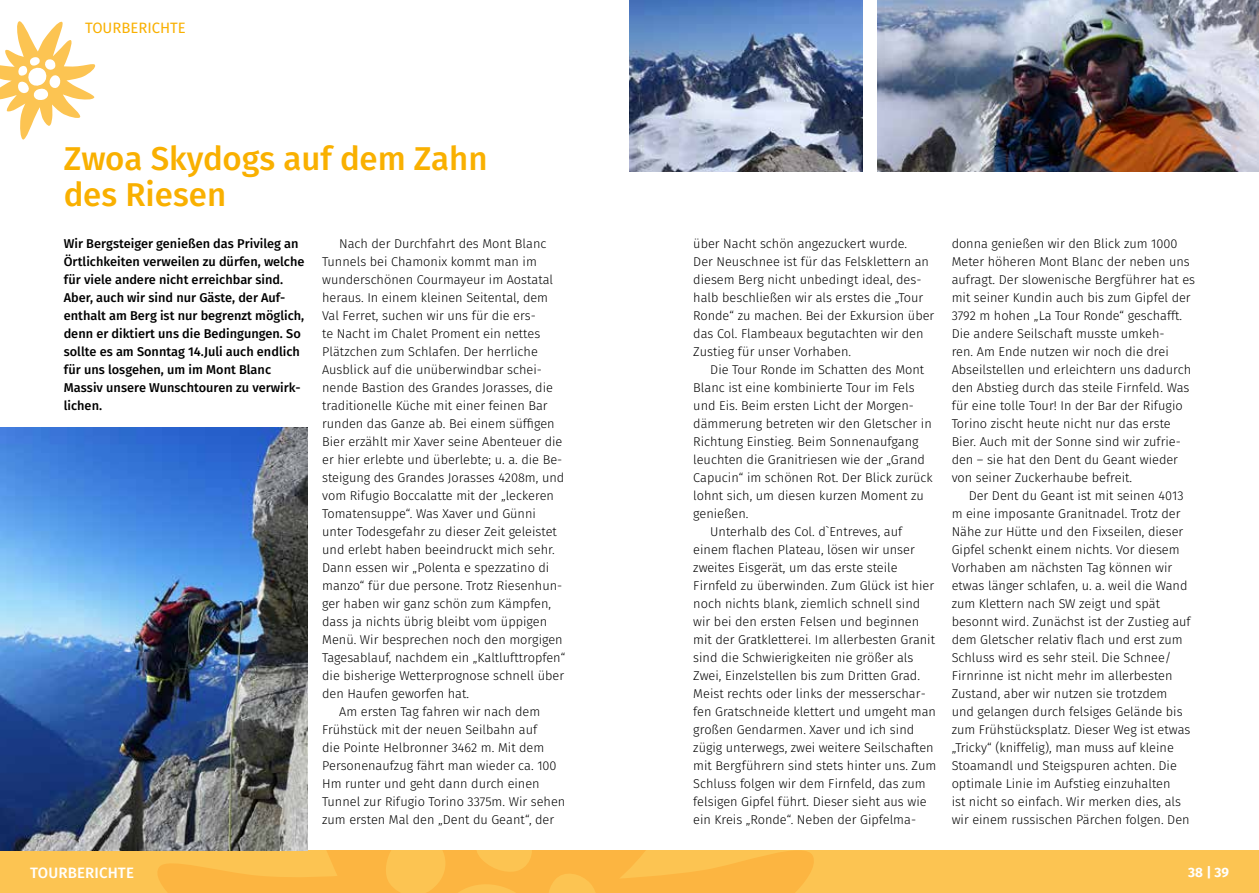
<style>
.page{position:relative;width:1259px;height:893px;background:#fff}
.page>*{position:absolute;margin:0;border:0;box-sizing:border-box;transform-origin:0 0}
.t1{font:500 33px/36px "Fira Sans";color:#f9b000}
.t2{font:15px "Fira Sans";color:#f9b000}
.t3{font:500 15px "Fira Sans";letter-spacing:.01em;color:#fff}
.t4{font:700 13.5px "Fira Sans";color:#fff}
.t5{font:300 12.75px/18px "Fira Sans";color:#000}
.t6{font:500 12.75px/18px "Fira Sans";color:#000}
</style>
<div class="page">
<div style="left:0;top:850px;width:1259px;height:43px;background:#fcc452"></div>
<svg style="left:156px;top:850px;width:658px;height:43px"></svg>
<svg style="left:0;top:21px;width:96px;height:119px"></svg>
<img style="left:0;top:428px;width:307px;height:422px">
<img style="left:629px;top:0;width:233px;height:171px">
<img style="left:877px;top:0;width:382px;height:171px">
<p class="t2" style="left:85px;top:17px;width:102px">TOURBERICHTE</p>
<h1 class="t1" style="left:64px;top:143px;width:425px">Zwoa Skydogs auf dem Zahn des Riesen</h1>
<p class="t6" style="left:64px;top:235px;width:242px">Wir Bergsteiger genießen das Privileg an Örtlichkeiten verweilen zu dürfen, welche für viele andere nicht erreichbar sind.<br>Aber, auch wir sind nur Gäste, der Auf&shy;enthalt am Berg ist nur begrenzt möglich, denn er diktiert uns die Bedingungen. So sollte es am Sonntag 14.Juli auch endlich für uns losgehen, um im Mont Blanc Massiv unsere Wunschtouren zu verwirk&shy;lichen.</p>
<p class="t5" style="left:339px;top:235px;width:209px">Nach der Durchfahrt des Mont Blanc</p>
<p class="t5" style="left:322px;top:253px;width:216px">Tunnels bei Chamonix kommt man im</p>
<p class="t5" style="left:322px;top:271px;width:232px">wunderschönen Courmayeur im Aostatal</p>
<p class="t5" style="left:322px;top:289px;width:227px">heraus. In einem kleinen Seitental, dem</p>
<p class="t5" style="left:322px;top:307px;width:215px">Val Ferret, suchen wir uns für die ers-</p>
<p class="t5" style="left:322px;top:325px;width:220px">te Nacht im Chalet Proment ein nettes</p>
<p class="t5" style="left:322px;top:343px;width:217px">Plätzchen zum Schlafen. Der herrliche</p>
<p class="t5" style="left:322px;top:361px;width:221px">Ausblick auf die unüberwindbar schei-</p>
<p class="t5" style="left:322px;top:379px;width:232px">nende Bastion des Grandes Jorasses, die</p>
<p class="t5" style="left:322px;top:397px;width:227px">traditionelle Küche mit einer feinen Bar</p>
<p class="t5" style="left:322px;top:415px;width:234px">runden das Ganze ab. Bei einem süffigen</p>
<p class="t5" style="left:322px;top:433px;width:242px">Bier erzählt mir Xaver seine Abenteuer die</p>
<p class="t5" style="left:322px;top:451px;width:242px">er hier erlebte und überlebte; u. a. die Be-</p>
<p class="t5" style="left:322px;top:469px;width:244px">steigung des Grandes Jorasses 4208m, und</p>
<p class="t5" style="left:322px;top:487px;width:233px">vom Rifugio Boccalatte mit der „leckeren</p>
<p class="t5" style="left:322px;top:505px;width:215px">Tomatensuppe“. Was Xaver und Günni</p>
<p class="t5" style="left:322px;top:523px;width:236px">unter Todesgefahr zu dieser Zeit geleistet</p>
<p class="t5" style="left:322px;top:541px;width:234px">und erlebt haben beeindruckt mich sehr.</p>
<p class="t5" style="left:322px;top:559px;width:229px">Dann essen wir „Polenta e spezzatino di</p>
<p class="t5" style="left:322px;top:577px;width:242px">manzo“ für due persone. Trotz Riesenhun-</p>
<p class="t5" style="left:322px;top:595px;width:230px">ger haben wir ganz schön zum Kämpfen,</p>
<p class="t5" style="left:322px;top:613px;width:226px">dass ja nichts übrig bleibt vom üppigen</p>
<p class="t5" style="left:322px;top:631px;width:242px">Menü. Wir besprechen noch den morgigen</p>
<p class="t5" style="left:322px;top:649px;width:245px">Tagesablauf, nachdem ein „Kaltlufttropfen“</p>
<p class="t5" style="left:322px;top:667px;width:243px">die bisherige Wetterprognose schnell über</p>
<p class="t5" style="left:322px;top:685px;width:148px">den Haufen geworfen hat.</p>
<p class="t5" style="left:339px;top:703px;width:203px">Am ersten Tag fahren wir nach dem</p>
<p class="t5" style="left:322px;top:721px;width:216px">Frühstück mit der neuen Seilbahn auf</p>
<p class="t5" style="left:322px;top:739px;width:224px">die Pointe Helbronner 3462 m. Mit dem</p>
<p class="t5" style="left:322px;top:757px;width:236px">Personenaufzug fährt man wieder ca. 100</p>
<p class="t5" style="left:322px;top:775px;width:219px">Hm runter und geht dann durch einen</p>
<p class="t5" style="left:322px;top:793px;width:245px">Tunnel zur Rifugio Torino 3375m. Wir sehen</p>
<p class="t5" style="left:322px;top:811px;width:233px">zum ersten Mal den „Dent du Geant“, der</p>
<p class="t5" style="left:693px;top:235px;width:243px">über Nacht schön angezuckert wurde.<br>Der Neuschnee ist für das Felsklettern an diesem Berg nicht unbedingt ideal, des&shy;halb beschließen wir als erstes die „Tour Ronde“ zu machen. Bei der Exkursion über das Col. Flambeaux begutachten wir den Zustieg für unser Vorhaben.</p>
<p class="t5" style="left:710px;top:361px;width:215px">Die Tour Ronde im Schatten des Mont</p>
<p class="t5" style="left:693px;top:379px;width:223px">Blanc ist eine kombinierte Tour im Fels</p>
<p class="t5" style="left:693px;top:397px;width:222px">und Eis. Beim ersten Licht der Morgen-</p>
<p class="t5" style="left:693px;top:415px;width:240px">dämmerung betreten wir den Gletscher in</p>
<p class="t5" style="left:693px;top:433px;width:227px">Richtung Einstieg. Beim Sonnenaufgang</p>
<p class="t5" style="left:693px;top:451px;width:233px">leuchten die Granitriesen wie der „Grand</p>
<p class="t5" style="left:693px;top:469px;width:241px">Capucin“ im schönen Rot. Der Blick zurück</p>
<p class="t5" style="left:693px;top:487px;width:232px">lohnt sich, um diesen kurzen Moment zu</p>
<p class="t5" style="left:693px;top:505px;width:57px">genießen.</p>
<p class="t5" style="left:710px;top:523px;width:193px">Unterhalb des Col. d`Entreves, auf</p>
<p class="t5" style="left:693px;top:541px;width:223px">einem flachen Plateau, lösen wir unser</p>
<p class="t5" style="left:693px;top:559px;width:206px">zweites Eisgerät, um das erste steile</p>
<p class="t5" style="left:693px;top:577px;width:242px">Firnfeld zu überwinden. Zum Glück ist hier</p>
<p class="t5" style="left:693px;top:595px;width:228px">noch nichts blank, ziemlich schnell sind</p>
<p class="t5" style="left:693px;top:613px;width:227px">wir bei den ersten Felsen und beginnen</p>
<p class="t5" style="left:693px;top:631px;width:243px">mit der Gratkletterei. Im allerbesten Granit</p>
<p class="t5" style="left:693px;top:649px;width:222px">sind die Schwierigkeiten nie größer als</p>
<p class="t5" style="left:693px;top:667px;width:228px">Zwei, Einzelstellen bis zum Dritten Grad.</p>
<p class="t5" style="left:693px;top:685px;width:234px">Meist rechts oder links der messerschar-</p>
<p class="t5" style="left:693px;top:703px;width:244px">fen Gratschneide klettert und umgeht man</p>
<p class="t5" style="left:693px;top:721px;width:222px">großen Gendarmen. Xaver und ich sind</p>
<p class="t5" style="left:693px;top:739px;width:242px">zügig unterwegs, zwei weitere Seilschaften</p>
<p class="t5" style="left:693px;top:757px;width:245px">mit Bergführern sind stets hinter uns. Zum</p>
<p class="t5" style="left:693px;top:775px;width:234px">Schluss folgen wir dem Firnfeld, das zum</p>
<p class="t5" style="left:693px;top:793px;width:235px">felsigen Gipfel führt. Dieser sieht aus wie</p>
<p class="t5" style="left:693px;top:811px;width:224px">ein Kreis „Ronde“. Neben der Gipfelma-</p>
<p class="t5" style="left:951px;top:235px;width:245px">donna genießen wir den Blick zum 1000<br>Meter höheren Mont Blanc der neben uns aufragt. Der slowenische Bergführer hat es mit seiner Kundin auch bis zum Gipfel der 3792 m hohen „La Tour Ronde“ geschafft.<br>Die andere Seilschaft musste umkeh-<br>ren. Am Ende nutzen wir noch die drei Abseilstellen und erleichtern uns dadurch den Abstieg durch das steile Firnfeld. Was für eine tolle Tour! In der Bar der Rifugio Torino zischt heute nicht nur das erste Bier. Auch mit der Sonne sind wir zufrie&shy;den – sie hat den Dent du Geant wieder von seiner Zuckerhaube befreit.</p>
<p class="t5" style="left:951px;top:487px;width:240px;text-indent:17px">Der Dent du Geant ist mit seinen 4013 m eine imposante Granitnadel. Trotz der Nähe zur Hütte und den Fixseilen, dieser Gipfel schenkt einem nichts. Vor diesem Vorhaben am nächsten Tag können wir etwas länger schlafen, u. a. weil die Wand zum Klettern nach SW zeigt und spät besonnt wird. Zunächst ist der Zustieg auf dem Gletscher relativ flach und erst zum Schluss wird es sehr steil. Die Schnee/ Firnrinne ist nicht mehr im allerbesten Zustand, aber wir nutzen sie trotzdem und gelangen durch felsiges Gelände bis zum Frühstücksplatz. Dieser Weg ist etwas „Tricky“ (kniffelig), man muss auf kleine Stoamandl und Steigspuren achten. Die optimale Linie im Aufstieg einzuhalten<br>ist nicht so einfach. Wir merken dies, als wir einem russischen Pärchen folgen. Den</p>
<p class="t3" style="left:30px;top:862px;width:105px">TOURBERICHTE</p>
<p class="t4" style="left:1188px;top:863px;width:42px">38 | 39</p>
</div>
